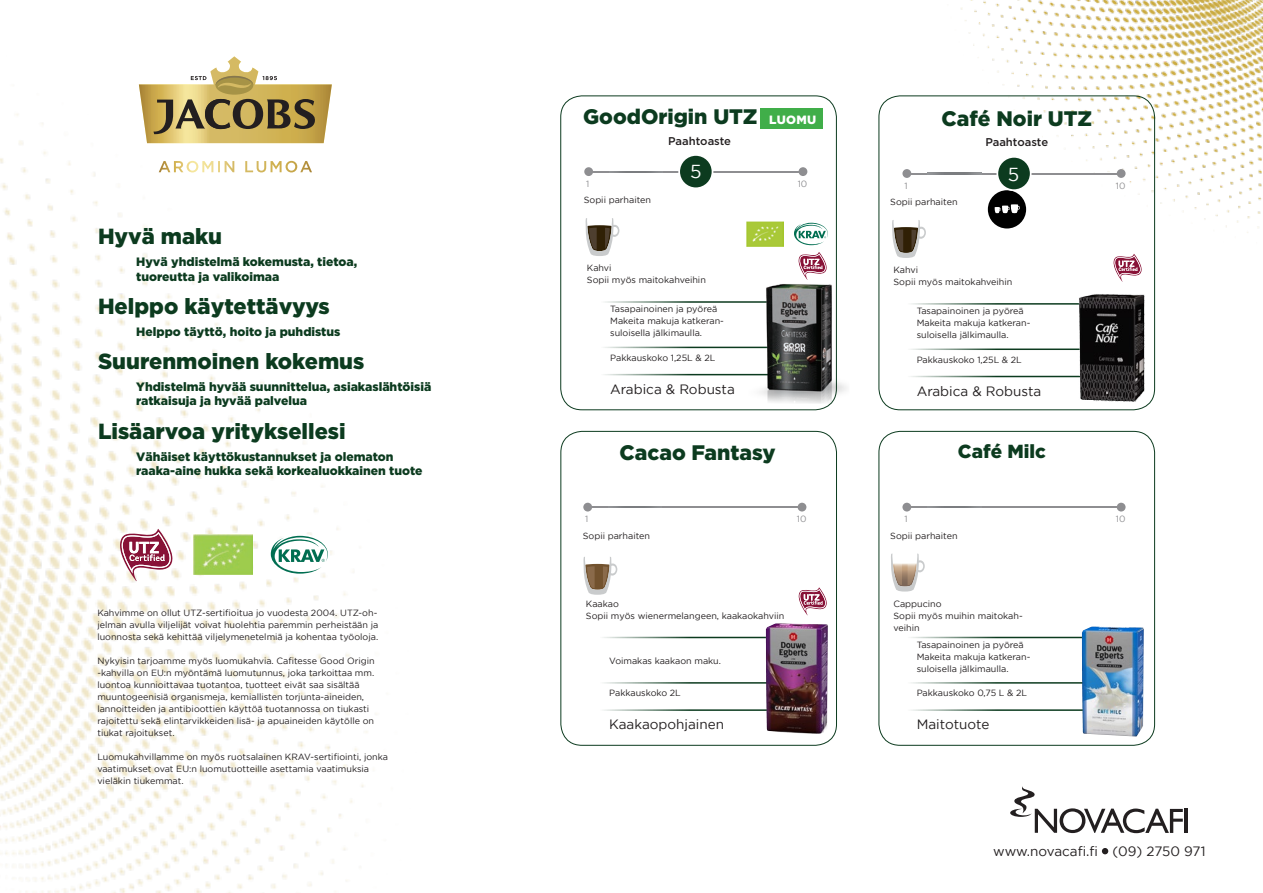
<style>
.page{position:relative;width:1263px;height:893px;background:#fff}
.page>*{position:absolute;margin:0;border:0;box-sizing:border-box;transform-origin:0 0}
.otsikko{font:900 21.9px "Gotham";color:#0c3b1f}
.tuotenimi{font:900 21px "Gotham";color:#0c3b1f}
.tuotenimi-2{font:900 18.9px "Gotham";color:#0c3b1f}
.konelista{font:18.75px "Gotham";color:#fff}
.t1{font:13.5px "Gotham";color:#231f20}
.koneingressi{font:900 12.15px/14.5px "Gotham";color:#0c3b1f}
.raaka-aineet{font:500 11.25px "Gotham";color:#231f20}
.tekniikka_ominaisuus{font:9px/12px "Gotham";color:#231f20}
.konelista-2{font:9px "Gotham";color:#8e8e91}
.s1{font-size:12px;color:#fff}
</style>
<div class="page">
<img style="left:901px;top:0;width:362px;height:373px">
<img style="left:0;top:84px;width:669px;height:809px">
<div style="left:988px;top:190px;width:38px;height:38px;background:#000;border-radius:50%"></div>
<svg style="left:994px;top:204px;width:26px;height:9px"></svg>
<hr style="left:1185px;top:809px;width:3px;height:24px;background:#231f20">
<svg style="left:1010px;top:786px;width:173px;height:47px"></svg>
<svg style="left:1102px;top:848px;width:6px;height:6px"></svg>
<svg style="left:139px;top:56px;width:193px;height:87px"></svg>
<svg style="left:159px;top:161px;width:153px;height:11px"></svg>
<div style="left:560px;top:431px;width:277px;height:315px;border:1px solid #0c3b1f;border-radius:21px"></div>
<div style="left:878px;top:96px;width:277px;height:314px;border:1px solid #0c3b1f;border-radius:21px"></div>
<div style="left:878px;top:431px;width:277px;height:315px;border:1px solid #0c3b1f;border-radius:21px"></div>
<hr style="left:907px;top:173px;width:214px;height:1px;background:#8e8e91">
<div style="left:902px;top:169px;width:9px;height:9px;background:#8e8e91;border-radius:50%"></div>
<div style="left:1117px;top:169px;width:8px;height:9px;background:#8e8e91;border-radius:50%"></div>
<div style="left:997px;top:157px;width:34px;height:33px;background:#0c3b1f;border-radius:50%"></div>
<div style="left:996px;top:156px;width:35px;height:35px;border:2px solid #fff;border-radius:50%"></div>
<svg style="left:892px;top:219px;width:34px;height:39px"></svg>
<svg style="left:582px;top:556px;width:36px;height:39px"></svg>
<svg style="left:891px;top:553px;width:34px;height:39px"></svg>
<svg style="left:1113px;top:254px;width:29px;height:28px"></svg>
<hr style="left:907px;top:303px;width:183px;height:2px;background:#0c3b1f">
<hr style="left:907px;top:348px;width:183px;height:2px;background:#0c3b1f">
<hr style="left:907px;top:376px;width:183px;height:1px;background:#0c3b1f">
<img style="left:1078px;top:293px;width:65px;height:108px">
<hr style="left:588px;top:507px;width:214px;height:1px;background:#8e8e91">
<hr style="left:907px;top:507px;width:214px;height:1px;background:#8e8e91">
<div style="left:583px;top:503px;width:9px;height:8px;background:#8e8e91;border-radius:50%"></div>
<div style="left:902px;top:503px;width:9px;height:8px;background:#8e8e91;border-radius:50%"></div>
<div style="left:798px;top:503px;width:8px;height:8px;background:#8e8e91;border-radius:50%"></div>
<div style="left:1117px;top:503px;width:8px;height:8px;background:#8e8e91;border-radius:50%"></div>
<svg style="left:798px;top:587px;width:29px;height:28px"></svg>
<hr style="left:600px;top:637px;width:183px;height:1px;background:#0c3b1f">
<hr style="left:907px;top:637px;width:183px;height:1px;background:#0c3b1f">
<hr style="left:600px;top:682px;width:183px;height:2px;background:#0c3b1f">
<hr style="left:907px;top:682px;width:183px;height:2px;background:#0c3b1f">
<hr style="left:600px;top:709px;width:183px;height:2px;background:#0c3b1f">
<hr style="left:907px;top:709px;width:183px;height:2px;background:#0c3b1f">
<img style="left:766px;top:623px;width:11px;height:109px">
<img style="left:1082px;top:626px;width:59px;height:111px">
<div style="left:560px;top:96px;width:277px;height:314px;border:1px solid #0c3b1f;border-radius:21px"></div>
<hr style="left:589px;top:171px;width:214px;height:1px;background:#8e8e91">
<div style="left:584px;top:167px;width:9px;height:9px;background:#8e8e91;border-radius:50%"></div>
<div style="left:798px;top:167px;width:9px;height:9px;background:#8e8e91;border-radius:50%"></div>
<div style="left:679px;top:155px;width:33px;height:33px;background:#0c3b1f;border-radius:50%"></div>
<div style="left:678px;top:154px;width:35px;height:35px;border:2px solid #fff;border-radius:50%"></div>
<svg style="left:584px;top:217px;width:36px;height:39px"></svg>
<svg style="left:798px;top:252px;width:29px;height:23px"></svg>
<hr style="left:601px;top:301px;width:183px;height:2px;background:#0c3b1f">
<hr style="left:601px;top:347px;width:183px;height:1px;background:#0c3b1f">
<hr style="left:601px;top:374px;width:183px;height:1px;background:#0c3b1f">
<img style="left:748px;top:275px;width:99px;height:129px">
<img style="left:746px;top:221px;width:38px;height:25px">
<svg style="left:794px;top:223px;width:34px;height:22px"></svg>
<div style="left:760px;top:108px;width:63px;height:21px;background:#40ae49"></div>
<img style="left:193px;top:535px;width:59px;height:39px">
<svg style="left:120px;top:529px;width:53px;height:52px"></svg>
<svg style="left:269px;top:534px;width:61px;height:41px"></svg>
<svg style="left:271px;top:536px;width:57px;height:38px"></svg>
<p class="otsikko" style="left:98px;top:224px;width:126px">Hyvä maku</p>
<p class="koneingressi" style="left:136px;top:254px;width:222px">Hyvä yhdistelmä kokemusta, tietoa, tuoreutta ja valikoimaa</p>
<p class="otsikko" style="left:98px;top:294px;width:233px">Helppo käytettävyys</p>
<p class="koneingressi" style="left:136px;top:324px;width:206px">Helppo täyttö, hoito ja puhdistus</p>
<p class="otsikko" style="left:98px;top:349px;width:268px">Suurenmoinen kokemus</p>
<p class="koneingressi" style="left:136px;top:379px;width:297px">Yhdistelmä hyvää suunnittelua, asiakaslähtöisiä ratkaisuja ja hyvää palvelua</p>
<p class="otsikko" style="left:98px;top:419px;width:249px">Lisäarvoa yrityksellesi</p>
<p class="koneingressi" style="left:136px;top:449px;width:288px">Vähäiset käyttökustannukset ja olematon raaka-aine hukka sekä korkealuokkainen tuote</p>
<p class="tekniikka_ominaisuus" style="left:97px;top:606px;width:282px;text-align:justify">Kahvimme on ollut UTZ-sertifioitua jo vuodesta 2004. UTZ-oh&shy;jelman avulla viljelijät voivat huolehtia paremmin perheistään ja luonnosta sekä kehittää viljelymenetelmiä ja kohentaa työoloja.</p>
<p class="tekniikka_ominaisuus" style="left:97px;top:654px;width:279px">Nykyisin tarjoamme myös luomukahvia. Cafitesse Good Origin -kahvilla on EU:n myöntämä luomutunnus, joka tarkoittaa mm. luontoa kunnioittavaa tuotantoa, tuotteet eivät saa sisältää muuntogeenisiä organismeja, kemiallisten torjunta-aineiden, lannoitteiden ja antibioottien käyttöä tuotannossa on tiukasti rajoitettu sekä elintarvikkeiden lisä- ja apuaineiden käytölle on tiukat rajoitukset.</p>
<p class="tekniikka_ominaisuus" style="left:97px;top:750px;width:292px">Luomukahvillamme on myös ruotsalainen KRAV-sertifiointi, jonka vaatimukset ovat EU:n luomutuotteille asettamia vaatimuksia vieläkin tiukemmat.</p>
<p class="tuotenimi" style="left:583px;top:104px;width:235px">GoodOrigin UTZ <span class="s1">LUOMU</span></p>
<p class="raaka-aineet" style="left:668px;top:134px;width:64px">Paahtoaste</p>
<p class="tuotenimi" style="left:941px;top:106px;width:152px">Café Noir UTZ</p>
<p class="raaka-aineet" style="left:985px;top:136px;width:64px">Paahtoaste</p>
<p class="konelista" style="left:690px;top:161px;width:13px">5</p>
<p class="konelista-2" style="left:586px;top:179px;width:5px">1</p>
<p class="konelista-2" style="left:798px;top:179px;width:11px">10</p>
<p class="konelista" style="left:1008px;top:164px;width:13px">5</p>
<p class="konelista-2" style="left:904px;top:181px;width:5px">1</p>
<p class="konelista-2" style="left:1116px;top:181px;width:11px">10</p>
<p class="tekniikka_ominaisuus" style="left:584px;top:194px;width:69px">Sopii parhaiten</p>
<p class="tekniikka_ominaisuus" style="left:890px;top:196px;width:69px">Sopii parhaiten</p>
<p class="tekniikka_ominaisuus" style="left:587px;top:262px;width:26px">Kahvi</p>
<p class="tekniikka_ominaisuus" style="left:587px;top:274px;width:120px">Sopii myös maitokahveihin</p>
<p class="tekniikka_ominaisuus" style="left:610px;top:303px;width:109px">Tasapainoinen ja pyöreä</p>
<p class="tekniikka_ominaisuus" style="left:610px;top:315px;width:115px">Makeita makuja katkeran&shy;suloisella jälkimaulla.</p>
<p class="tekniikka_ominaisuus" style="left:610px;top:351px;width:107px">Pakkauskoko 1,25L &amp; 2L</p>
<p class="t1" style="left:610px;top:381px;width:126px">Arabica &amp; Robusta</p>
<p class="tekniikka_ominaisuus" style="left:893px;top:264px;width:26px">Kahvi</p>
<p class="tekniikka_ominaisuus" style="left:893px;top:276px;width:120px">Sopii myös maitokahveihin</p>
<p class="tekniikka_ominaisuus" style="left:917px;top:305px;width:109px">Tasapainoinen ja pyöreä</p>
<p class="tekniikka_ominaisuus" style="left:917px;top:317px;width:115px">Makeita makuja katkeran&shy;suloisella jälkimaulla.</p>
<p class="tekniikka_ominaisuus" style="left:917px;top:353px;width:107px">Pakkauskoko 1,25L &amp; 2L</p>
<p class="t1" style="left:917px;top:383px;width:126px">Arabica &amp; Robusta</p>
<p class="tuotenimi" style="left:619px;top:440px;width:158px">Cacao Fantasy</p>
<p class="tuotenimi-2" style="left:958px;top:440px;width:89px">Café Milc</p>
<p class="konelista-2" style="left:585px;top:514px;width:5px">1</p>
<p class="konelista-2" style="left:797px;top:514px;width:11px">10</p>
<p class="konelista-2" style="left:904px;top:514px;width:5px">1</p>
<p class="konelista-2" style="left:1116px;top:514px;width:11px">10</p>
<p class="tekniikka_ominaisuus" style="left:583px;top:529px;width:69px">Sopii parhaiten</p>
<p class="tekniikka_ominaisuus" style="left:890px;top:529px;width:69px">Sopii parhaiten</p>
<p class="tekniikka_ominaisuus" style="left:586px;top:597px;width:34px">Kaakao</p>
<p class="tekniikka_ominaisuus" style="left:586px;top:609px;width:200px">Sopii myös wienermelangeen, kaakaokahviin</p>
<p class="tekniikka_ominaisuus" style="left:609px;top:654px;width:113px">Voimakas kaakaon maku.</p>
<p class="tekniikka_ominaisuus" style="left:893px;top:597px;width:50px">Cappucino</p>
<p class="tekniikka_ominaisuus" style="left:893px;top:609px;width:131px">Sopii myös muihin maitokah&shy;veihin</p>
<p class="tekniikka_ominaisuus" style="left:917px;top:638px;width:109px">Tasapainoinen ja pyöreä</p>
<p class="tekniikka_ominaisuus" style="left:917px;top:650px;width:115px">Makeita makuja katkeran&shy;suloisella jälkimaulla.</p>
<p class="tekniikka_ominaisuus" style="left:609px;top:687px;width:73px">Pakkauskoko 2L</p>
<p class="tekniikka_ominaisuus" style="left:917px;top:687px;width:112px">Pakkauskoko 0,75 L &amp; 2L</p>
<p class="t1" style="left:609px;top:717px;width:116px">Kaakaopohjainen</p>
<p class="t1" style="left:917px;top:717px;width:74px">Maitotuote</p>
<h3 class="t1" style="left:993px;top:844px;width:214px">www.novacafi.fi (09) 2750 971</h3>
</div>
